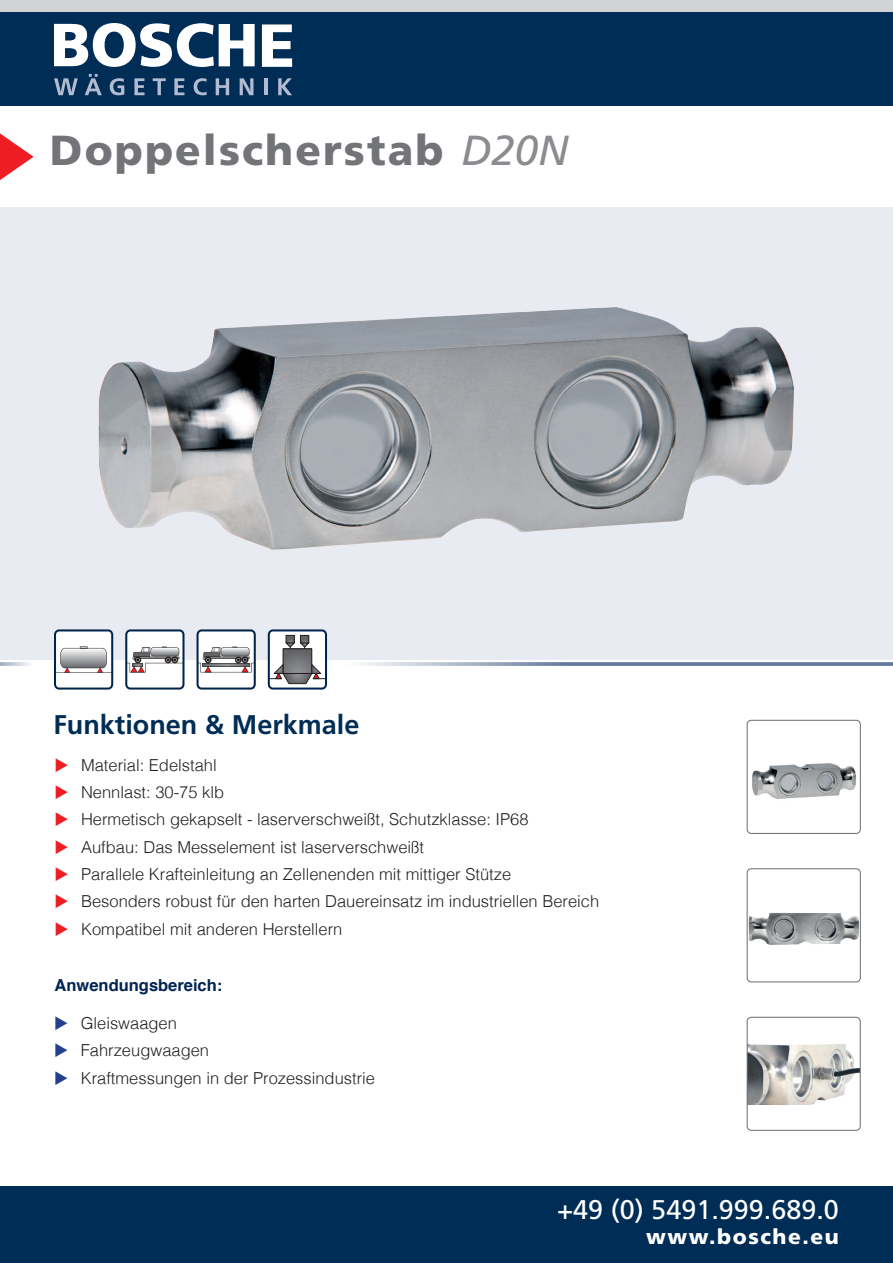
<style>
.page{position:relative;width:893px;height:1263px;background:#fff}
.page>*{position:absolute;margin:0;border:0;box-sizing:border-box;transform-origin:0 0}
.t1{font:900 42px "Frutiger LT Std";letter-spacing:.05em;color:#727477}
.t2{font:27px "Frutiger LT Std";color:#fff}
.t3{font:700 27px "Frutiger LT Std";color:#002d56}
.t4{font:900 21px "Frutiger LT Std";letter-spacing:.075em;color:#fff}
.t5{font:300 16.5px "Helvetica";color:#231f20}
.t6{font:700 16.5px "Helvetica";color:#002451}
.s1{font-weight:400;font-style:italic;color:#8a8c8f}
.s2{color:#ee1d23}
.s3{color:#253f8e}
</style>
<div class="page">
<div style="left:0;top:0;width:893px;height:21px;background:#d1d2d4"></div>
<div style="left:0;top:12px;width:893px;height:94px;background:#002d56"></div>
<div style="left:0;top:207px;width:893px;height:452px;background:#e8ebf1"></div>
<img style="left:98px;top:307px;width:696px;height:243px">
<svg style="left:360px;top:662px;width:533px;height:4px;background:#8698b1"></svg>
<div style="left:0;top:1186px;width:893px;height:77px;background:#002d56"></div>
<svg style="left:0;top:133px;width:34px;height:47px"></svg>
<svg style="left:0;top:662px;width:30px;height:4px"></svg>
<svg style="left:262px;top:24px;width:30px;height:43px"></svg>
<svg style="left:54px;top:23px;width:201px;height:44px"></svg>
<svg style="left:54px;top:78px;width:24px;height:17px"></svg>
<svg style="left:85px;top:74px;width:17px;height:21px"></svg>
<svg style="left:110px;top:78px;width:14px;height:17px"></svg>
<svg style="left:134px;top:78px;width:11px;height:17px"></svg>
<svg style="left:153px;top:78px;width:13px;height:17px"></svg>
<svg style="left:174px;top:78px;width:10px;height:17px"></svg>
<svg style="left:194px;top:78px;width:13px;height:17px"></svg>
<svg style="left:216px;top:78px;width:13px;height:17px"></svg>
<svg style="left:240px;top:78px;width:13px;height:17px"></svg>
<hr style="left:264px;top:78px;width:4px;height:17px;background:#b2bbcf">
<svg style="left:278px;top:78px;width:14px;height:17px"></svg>
<div style="left:269px;top:630px;width:57px;height:58px;background:#fff;border-radius:4px"></div>
<svg style="left:271px;top:635px;width:53px;height:49px"></svg>
<div style="left:268px;top:629px;width:59px;height:60px;border:2px solid #002451;border-radius:4px"></div>
<svg style="left:54px;top:629px;width:59px;height:60px"></svg>
<svg style="left:125px;top:629px;width:59px;height:60px"></svg>
<svg style="left:197px;top:629px;width:59px;height:60px"></svg>
<img style="left:752px;top:763px;width:105px;height:36px">
<div style="left:747px;top:720px;width:114px;height:114px;border:1px solid #6c6d70;border-radius:4px"></div>
<img style="left:749px;top:912px;width:110px;height:33px">
<div style="left:747px;top:868px;width:114px;height:114px;border:1px solid #6c6d70;border-radius:4px"></div>
<img style="left:749px;top:1044px;width:110px;height:60px">
<div style="left:747px;top:1017px;width:114px;height:114px;border:1px solid #6c6d70;border-radius:4px"></div>
<h1 class="t1" style="left:50px;top:125px;width:520px">Doppelscherstab <span class="s1">D20N</span></h1>
<h2 class="t3" style="left:53px;top:708px;width:308px">Funktionen &amp; Merkmale</h2>
<p class="t5" style="left:54px;top:751px;width:164px"><span class="s2">◆</span> Material: Edelstahl</p>
<p class="t5" style="left:54px;top:778px;width:171px"><span class="s2">◆</span> Nennlast: 30-75 klb</p>
<p class="t5" style="left:54px;top:805px;width:476px"><span class="s2">◆</span> Hermetisch gekapselt - laserverschweißt, Schutzklasse: IP68</p>
<p class="t5" style="left:55px;top:833px;width:371px"><span class="s2">◆</span> Aufbau: Das Messelement ist laserverschweißt</p>
<p class="t5" style="left:55px;top:860px;width:458px"><span class="s2">◆</span> Parallele Krafteinleitung an Zellenenden mit mittiger Stütze</p>
<p class="t5" style="left:55px;top:887px;width:546px"><span class="s2">◆</span> Besonders robust für den harten Dauereinsatz im industriellen Bereich</p>
<p class="t5" style="left:55px;top:915px;width:289px"><span class="s2">◆</span> Kompatibel mit anderen Herstellern</p>
<p class="t6" style="left:55px;top:972px;width:169px">Anwendungsbereich:</p>
<p class="t5" style="left:54px;top:1009px;width:124px"><span class="s3">◆</span> Gleiswaagen</p>
<p class="t5" style="left:54px;top:1036px;width:156px"><span class="s3">◆</span> Fahrzeugwaagen</p>
<p class="t5" style="left:54px;top:1064px;width:322px"><span class="s3">◆</span> Kraftmessungen in der Prozessindustrie</p>
<h2 class="t2" style="left:557px;top:1194px;width:283px">+49 (0) 5491.999.689.0</h2>
<p class="t4" style="left:646px;top:1224px;width:194px">www.bosche.eu</p>
</div>
